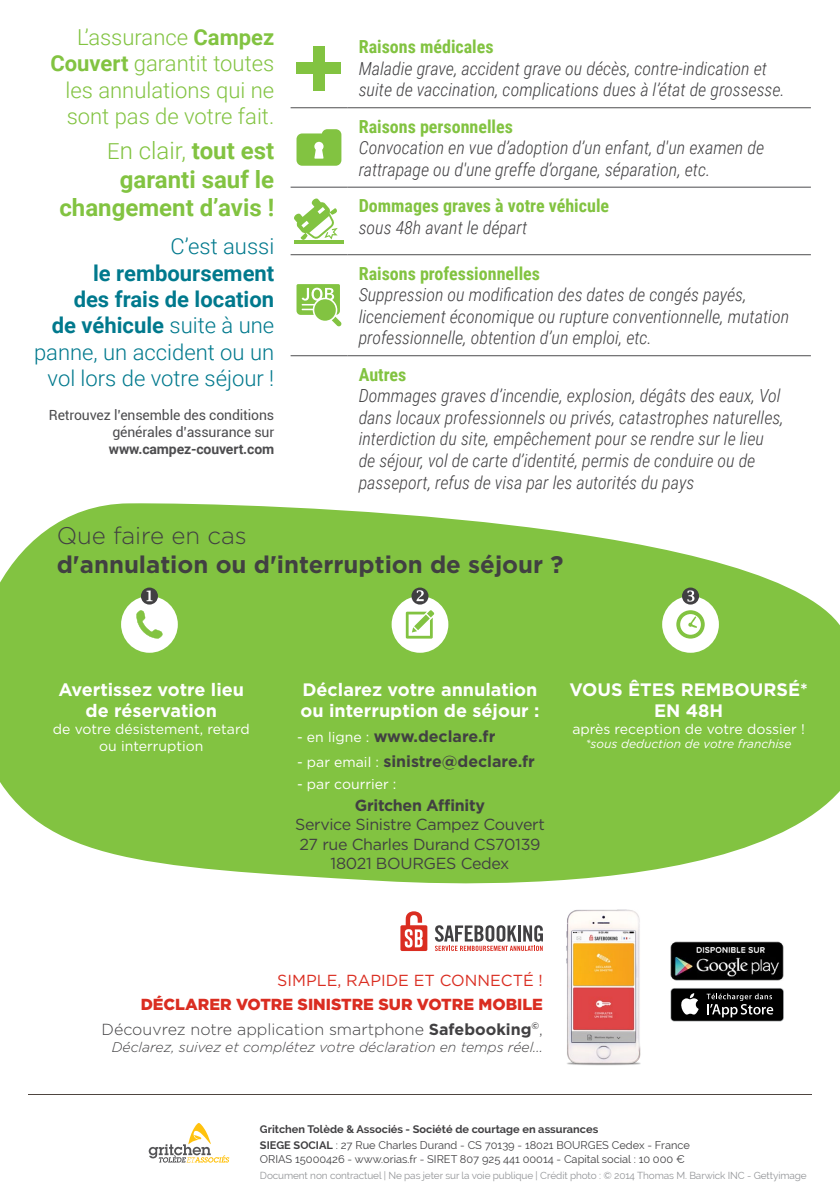
<style>
.page{position:relative;width:840px;height:1191px;background:#fff}
.page>*{position:absolute;margin:0;border:0;box-sizing:border-box;transform-origin:0 0}
.t1{font:700 24px/28.8px "Roboto";color:#82c341;text-align:right}
.t2{font:700 24px "Gotham";color:#414042}
.t3{font:300 24px "Gotham";color:#414042}
.t4{font:300 22px/26.4px "Roboto";color:#00798d;text-align:right}
.t5{font:300 22px/26.4px "Roboto";color:#82c341;text-align:right}
.t6{font:italic 300 18px/21.6px "Roboto Condensed";color:#414042}
.t7{font:700 18px/21.6px "Gotham";color:#fff;text-align:center}
.t8{font:700 18px "Roboto Condensed";color:#82c341}
.t9{font:300 16px/24.8px "Gotham";color:#414042;text-align:right}
.t10{font:16px/19.2px "Gotham";letter-spacing:-.02em;color:#414042;text-align:center}
.t11{font:700 16px "Gotham";letter-spacing:-.005em;color:#414042}
.t12{font:16px "Gotham";color:#da2d21}
.t13{font:14px/16.8px "Gotham";color:#fff;text-align:center}
.t14{font:italic 300 14px "Gotham";color:#414042}
.t15{font:14px/16.8px "Roboto";letter-spacing:-.01em;color:#4d4d4f;text-align:right}
.t16{font:700 14px "Roboto";letter-spacing:-.01em;color:#4d4d4f}
.t17{font:italic 12px "Gotham";color:#fff}
.t18{font:700 11px/16px "Raleway";color:#414042}
.t19{font:11px "Raleway";color:#414042}
.t20{font:10px "Raleway";letter-spacing:-.01em;color:#939598}
.s1{font-weight:700}
.s2{font-weight:300;font-size:22px}
.s3{font-weight:300}
.s4{font-weight:400;font-size:14px;color:#fff}
.s5{font-weight:900;color:#da2d21}
.s6{font-weight:400}
</style>
<div class="page">
<hr style="left:290px;top:107px;width:57px;height:1px;background:#4d4d4f">
<hr style="left:347px;top:107px;width:463px;height:1px;background:#4d4d4f">
<hr style="left:290px;top:187px;width:57px;height:1px;background:#4d4d4f">
<hr style="left:347px;top:187px;width:463px;height:1px;background:#4d4d4f">
<hr style="left:290px;top:254px;width:57px;height:1px;background:#4d4d4f">
<hr style="left:347px;top:254px;width:463px;height:1px;background:#4d4d4f">
<hr style="left:290px;top:355px;width:57px;height:1px;background:#4d4d4f">
<hr style="left:347px;top:355px;width:463px;height:1px;background:#4d4d4f">
<div style="left:296px;top:62px;width:45px;height:12px;background:#82c341"></div>
<div style="left:313px;top:46px;width:11px;height:44px;background:#82c341"></div>
<svg style="left:296px;top:129px;width:45px;height:37px;background:#99ce64"></svg>
<hr style="left:294px;top:240px;width:50px;height:3px;background:#82c341">
<svg style="left:294px;top:198px;width:43px;height:42px"></svg>
<svg style="left:296px;top:284px;width:45px;height:42px"></svg>
<img style="left:566px;top:909px;width:75px;height:156px">
<hr style="left:28px;top:1094px;width:783px;height:1px;background:#4e4540">
<div style="left:670px;top:988px;width:113px;height:33px;background:#000;border-radius:4px"></div>
<div style="left:670px;top:988px;width:112px;height:32px;background:#000;border-radius:3px"></div>
<svg style="left:681px;top:993px;width:17px;height:21px"></svg>
<svg style="left:706px;top:993px;width:66px;height:24px"></svg>
<img style="left:670px;top:941px;width:113px;height:40px">
<svg style="left:434px;top:925px;width:108px;height:26px"></svg>
<svg style="left:400px;top:911px;width:27px;height:40px"></svg>
<svg style="left:149px;top:1123px;width:80px;height:39px"></svg>
<svg style="left:0;top:503px;width:839px;height:381px;background:#92cb5a"></svg>
<div style="left:661px;top:596px;width:57px;height:57px;background:#fff;border-radius:50%"></div>
<svg style="left:676px;top:610px;width:28px;height:28px"></svg>
<div style="left:121px;top:596px;width:57px;height:57px;background:#fff;border-radius:50%"></div>
<div style="left:391px;top:596px;width:57px;height:57px;background:#fff;border-radius:50%"></div>
<svg style="left:136px;top:610px;width:27px;height:29px"></svg>
<svg style="left:405px;top:610px;width:29px;height:28px"></svg>
<svg style="left:141px;top:587px;width:17px;height:17px"></svg>
<svg style="left:411px;top:587px;width:17px;height:17px"></svg>
<svg style="left:681px;top:587px;width:17px;height:17px"></svg>
<p class="t5" style="left:50px;top:23px;width:225px">L’assurance <span class="s1">Campez<br>Couvert</span> garantit toutes les annulations qui ne sont pas de votre fait.</p>
<h1 class="t1" style="left:59px;top:135px;width:216px"><span class="s2">E</span><span class="s3">n clair,</span> tout est garanti sauf le changement d’avis !</h1>
<p class="t4" style="left:170px;top:232px;width:105px">C’est aussi</p>
<p class="t4" style="left:34px;top:259px;width:242px"><span class="s1">le remboursement<br>des frais de location<br>de véhicule</span> suite à une panne, un accident ou un vol lors de votre séjour !</p>
<p class="t15" style="left:49px;top:406px;width:227px">Retrouvez l’ensemble des conditions générales d’assurance sur</p>
<p class="t16" style="left:109px;top:439px;width:167px">www.campez-couvert.com</p>
<p class="t8" style="left:358px;top:34px;width:136px">Raisons médicales</p>
<p class="t6" style="left:358px;top:57px;width:427px">Maladie grave, accident grave ou décès, contre-indication et suite de vaccination, complications dues à l’état de grossesse.</p>
<p class="t8" style="left:358px;top:114px;width:156px">Raisons personnelles</p>
<p class="t6" style="left:358px;top:136px;width:406px">Convocation en vue d’adoption d’un enfant, d'un examen de rattrapage ou d'une greffe d’organe, séparation, etc.</p>
<p class="t8" style="left:358px;top:193px;width:252px">Dommages graves à votre véhicule</p>
<p class="t6" style="left:358px;top:216px;width:170px">sous 48h avant le départ</p>
<p class="t8" style="left:358px;top:260px;width:183px">Raisons professionnelles</p>
<p class="t6" style="left:358px;top:283px;width:432px">Suppression ou modification des dates de congés payés, licenciement économique ou rupture conventionnelle, mutation professionnelle, obtention d’un emploi, etc.</p>
<p class="t8" style="left:358px;top:361px;width:49px">Autres</p>
<p class="t6" style="left:358px;top:384px;width:426px">Dommages graves d’incendie, explosion, dégâts des eaux, Vol dans locaux professionnels ou privés, catastrophes naturelles, interdiction du site, empêchement pour se rendre sur le lieu de séjour, vol de carte d’identité, permis de conduire ou de passeport, refus de visa par les autorités du pays</p>
<h1 class="t3" style="left:57px;top:520px;width:191px">Que faire en cas</h1>
<h1 class="t2" style="left:57px;top:549px;width:508px">d'annulation ou d'interruption de séjour ?</h1>
<p class="t7" style="left:59px;top:678px;width:187px">Avertissez votre lieu de réservation</p>
<p class="t13" style="left:53px;top:720px;width:198px">de votre désistement, retard ou interruption</p>
<p class="t7" style="left:300px;top:678px;width:240px;text-align:left">Déclarez votre annulation ou interruption de séjour :</p>
<p class="t11" style="left:297px;top:725px;width:200px"><span class="s4">- en ligne :</span> www.declare.fr</p>
<p class="t11" style="left:297px;top:750px;width:239px"><span class="s4">- par email :</span> sinistre@declare.fr</p>
<p class="t13" style="left:297px;top:775px;width:101px">- par courrier :</p>
<p class="t11" style="left:354px;top:795px;width:132px">Gritchen Affinity</p>
<p class="t10" style="left:295px;top:814px;width:251px">Service Sinistre Campez Couvert<br>27 rue Charles Durand CS70139<br>18021 BOURGES Cedex</p>
<p class="t7" style="left:569px;top:678px;width:240px">VOUS ÊTES REMBOURSÉ*<br>EN 48H</p>
<p class="t13" style="left:572px;top:720px;width:234px">après reception de votre dossier !</p>
<p class="t17" style="left:585px;top:736px;width:207px">*sous deduction de votre franchise</p>
<p class="t12" style="left:277px;top:970px;width:267px">SIMPLE, RAPIDE ET CONNECTÉ !</p>
<p class="t9" style="left:101px;top:991px;width:442px"><span class="s5">DÉCLARER VOTRE SINISTRE SUR VOTRE MOBILE<br></span>Découvrez notre application smartphone <span class="s1">Safebooking</span><sup>©</sup>,</p>
<p class="t14" style="left:112px;top:1037px;width:432px">Déclarez, suivez et complétez votre déclaration en temps réel...</p>
<p class="t18" style="left:260px;top:1121px;width:431px">Gritchen Tolède &amp; Associés - Société de courtage en assurances<br>SIEGE SOCIAL <span class="s6">: 27 Rue Charles Durand - CS 70139 - 18021 BOURGES Cedex - France</span></p>
<p class="t19" style="left:260px;top:1152px;width:426px">ORIAS 15000426 - www.orias.fr - SIRET 807 925 441 00014 - Capital social : 10 000 €</p>
<p class="t20" style="left:260px;top:1169px;width:548px">Document non contractuel | Ne pas jeter sur la voie publique | Crédit photo : © 2014 Thomas M. Barwick INC - Gettyimage</p>
</div>
